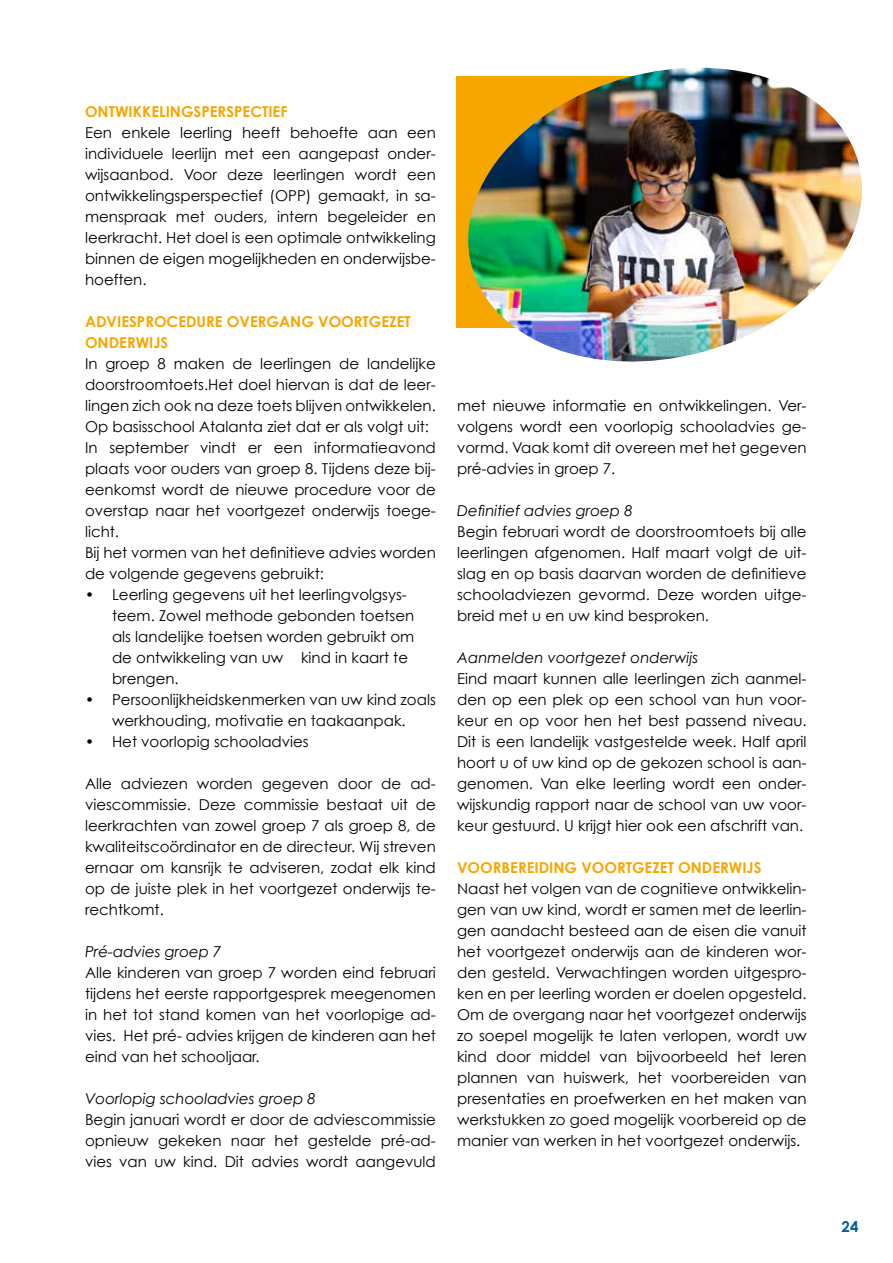
<style>
.page{position:relative;width:893px;height:1263px;background:#fff}
.page>*{position:absolute;margin:0;border:0;box-sizing:border-box;transform-origin:0 0}
.t1{font:15px/21px "Century Gothic";color:#000;text-align:justify}
.t2{font:700 15px/21px "Century Gothic";color:#f7a600}
.t3{font:italic 15px "Century Gothic";color:#000}
.t4{font:700 15px "Century Gothic";color:#005e93}
</style>
<div class="page">
<img style="left:456px;top:68px;width:406px;height:294px">
<p class="t2" style="left:85px;top:101px;width:204px">ONTWIKKELINGSPERSPECTIEF</p>
<p class="t1" style="left:85px;top:122px;width:352px">Een enkele leerling heeft behoefte aan een individuele leerlijn met een aangepast onder&shy;wijsaanbod. Voor deze leerlingen wordt een ontwikkelingsperspectief (OPP) gemaakt, in sa&shy;menspraak met ouders, intern begeleider en leerkracht. Het doel is een optimale ontwikkeling binnen de eigen mogelijkheden en onderwijsbe&shy;hoeften.</p>
<p class="t2" style="left:85px;top:311px;width:327px">ADVIESPROCEDURE OVERGANG VOORTGEZET<br>ONDERWIJS</p>
<p class="t1" style="left:85px;top:353px;width:352px;text-align:left">In groep 8 maken de leerlingen de landelijke doorstroomtoets.Het doel hiervan is dat de leer&shy;lingen zich ook na deze toets blijven ontwikkelen.<br>Op basisschool Atalanta ziet dat er als volgt uit:<br>In september vindt er een informatieavond plaats voor ouders van groep 8. Tijdens deze bij&shy;eenkomst wordt de nieuwe procedure voor de overstap naar het voortgezet onderwijs toege&shy;licht.<br>Bij het vormen van het definitieve advies worden de volgende gegevens gebruikt:</p>
<p class="t1" style="left:112px;top:584px;width:304px;text-align:left;text-indent:-27px">• Leerling gegevens uit het leerlingvolgsys&shy;teem. Zowel methode gebonden toetsen als landelijke toetsen worden gebruikt om de ontwikkeling van uw kind in kaart te brengen.</p>
<p class="t1" style="left:85px;top:689px;width:352px;text-align:center">• Persoonlijkheidskenmerken van uw kind zoals werkhouding, motivatie en taakaanpak.</p>
<p class="t1" style="left:85px;top:731px;width:225px">• Het voorlopig schooladvies</p>
<p class="t1" style="left:85px;top:773px;width:352px">Alle adviezen worden gegeven door de ad&shy;viescommissie. Deze commissie bestaat uit de leerkrachten van zowel groep 7 als groep 8, de kwaliteitscoördinator en de directeur. Wij streven ernaar om kansrijk te adviseren, zodat elk kind op de juiste plek in het voortgezet onderwijs te&shy;rechtkomt.</p>
<p class="t3" style="left:85px;top:942px;width:138px">Pré-advies groep 7</p>
<p class="t1" style="left:85px;top:962px;width:352px">Alle kinderen van groep 7 worden eind februari tijdens het eerste rapportgesprek meegenomen in het tot stand komen van het voorlopige ad&shy;vies. Het pré- advies krijgen de kinderen aan het eind van het schooljaar.</p>
<p class="t3" style="left:85px;top:1089px;width:232px">Voorlopig schooladvies groep 8</p>
<p class="t1" style="left:85px;top:1109px;width:352px">Begin januari wordt er door de adviescommissie opnieuw gekeken naar het gestelde pré-ad&shy;vies van uw kind. Dit advies wordt aangevuld</p>
<p class="t1" style="left:457px;top:395px;width:351px">met nieuwe informatie en ontwikkelingen. Ver&shy;volgens wordt een voorlopig schooladvies ge&shy;vormd. Vaak komt dit overeen met het gegeven pré-advies in groep 7.</p>
<p class="t3" style="left:457px;top:501px;width:177px">Definitief advies groep 8</p>
<p class="t1" style="left:457px;top:521px;width:351px">Begin februari wordt de doorstroomtoets bij alle leerlingen afgenomen. Half maart volgt de uit&shy;slag en op basis daarvan worden de definitieve schooladviezen gevormd. Deze worden uitge&shy;breid met u en uw kind besproken.</p>
<p class="t3" style="left:457px;top:648px;width:243px">Aanmelden voortgezet onderwijs</p>
<p class="t1" style="left:457px;top:668px;width:351px">Eind maart kunnen alle leerlingen zich aanmel&shy;den op een plek op een school van hun voor&shy;keur en op voor hen het best passend niveau.<br>Dit is een landelijk vastgestelde week. Half april hoort u of uw kind op de gekozen school is aan&shy;genomen. Van elke leerling wordt een onder&shy;wijskundig rapport naar de school van uw voor&shy;keur gestuurd. U krijgt hier ook een afschrift van.</p>
<p class="t2" style="left:457px;top:857px;width:306px">VOORBEREIDING VOORTGEZET ONDERWIJS</p>
<p class="t1" style="left:457px;top:878px;width:351px">Naast het volgen van de cognitieve ontwikkelin&shy;gen van uw kind, wordt er samen met de leerlin&shy;gen aandacht besteed aan de eisen die vanuit het voortgezet onderwijs aan de kinderen wor&shy;den gesteld. Verwachtingen worden uitgespro&shy;ken en per leerling worden er doelen opgesteld.<br>Om de overgang naar het voortgezet onderwijs zo soepel mogelijk te laten verlopen, wordt uw kind door middel van bijvoorbeeld het leren plannen van huiswerk, het voorbereiden van presentaties en proefwerken en het maken van werkstukken zo goed mogelijk voorbereid op de manier van werken in het voortgezet onderwijs.</p>
<p class="t4" style="left:842px;top:1217px;width:18px">24</p>
</div>
